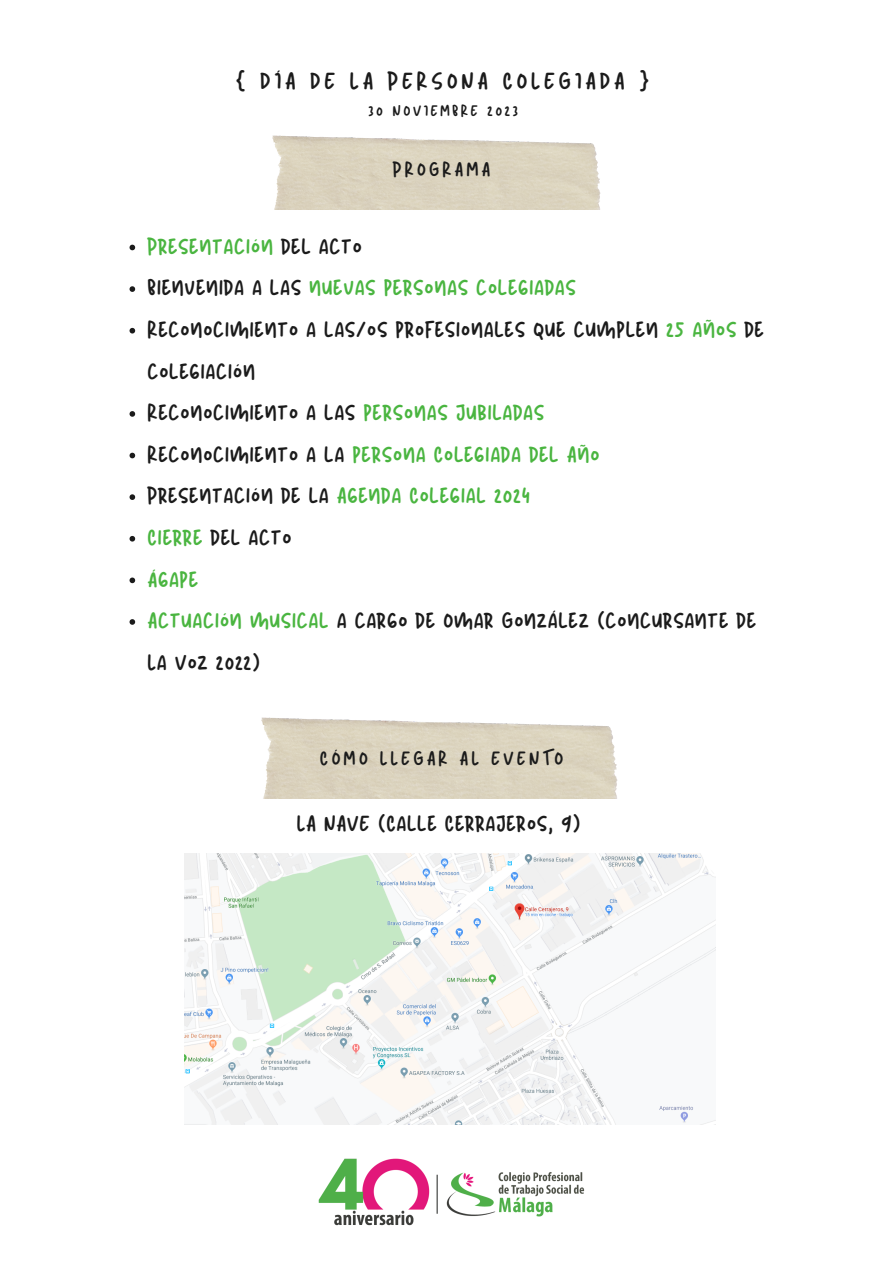
<style>
.page{position:relative;width:893px;height:1264px;background:#fff}
.page>*{position:absolute;margin:0;border:0;box-sizing:border-box;transform-origin:0 0}
.t1{font:22.65px "New Sun Yandi Designs";letter-spacing:.21em;color:#1b1b1b}
.t2{font:21.15px/41.5px "New Sun Yandi Designs";letter-spacing:.08em;color:#1b1b1b}
.t3{font:21.15px "New Sun Yandi Designs";letter-spacing:.08em;color:#4ab540}
.t4{font:18.75px "New Sun Yandi Designs";letter-spacing:.21em;color:#1b1b1b}
.t5{font:14.85px "New Sun Yandi Designs";letter-spacing:.21em;color:#1b1b1b}
.s1{color:#1b1b1b}
.s2{color:#4ab540}
</style>
<div class="page">
<img style="left:273px;top:135px;width:328px;height:75px">
<svg style="left:129px;top:245px;width:6px;height:5px"></svg>
<svg style="left:129px;top:286px;width:6px;height:6px"></svg>
<svg style="left:129px;top:328px;width:6px;height:5px"></svg>
<svg style="left:129px;top:411px;width:6px;height:6px"></svg>
<svg style="left:129px;top:453px;width:6px;height:5px"></svg>
<svg style="left:129px;top:494px;width:6px;height:6px"></svg>
<svg style="left:129px;top:536px;width:6px;height:5px"></svg>
<svg style="left:129px;top:577px;width:6px;height:6px"></svg>
<svg style="left:129px;top:619px;width:6px;height:5px"></svg>
<img style="left:262px;top:717px;width:356px;height:81px">
<img style="left:185px;top:853px;width:530px;height:271px">
<img style="left:318px;top:1158px;width:267px;height:68px">
<p class="t1" style="left:236px;top:70px;width:414px">{ DÍA DE LA PERSONA COLEGIADA }</p>
<p class="t5" style="left:369px;top:103px;width:150px">30 NOVIEMBRE 2023</p>
<p class="t4" style="left:393px;top:161px;width:98px">PROGRAMA</p>
<p class="t3" style="left:148px;top:236px;width:215px">PRESENTACIÓN <span class="s1">DEL ACTO</span></p>
<p class="t3" style="left:148px;top:277px;width:429px"><span class="s1">BIENVENIDA A LAS</span> NUEVAS PERSONAS COLEGIADAS</p>
<p class="t2" style="left:148px;top:310px;width:617px">RECONOCIMIENTO A LAS/OS PROFESIONALES QUE CUMPLEN <span class="s2">25 AÑOS</span> DE<br>COLEGIACIÓN</p>
<p class="t2" style="left:148px;top:393px;width:397px">RECONOCIMIENTO A LAS <span class="s2">PERSONAS JUBILADAS</span></p>
<p class="t3" style="left:148px;top:444px;width:452px"><span class="s1">RECONOCIMIENTO A LA</span> PERSONA COLEGIADA DEL AÑO</p>
<p class="t3" style="left:148px;top:485px;width:383px"><span class="s1">PRESENTACIÓN DE LA</span> AGENDA COLEGIAL 2024</p>
<p class="t2" style="left:148px;top:518px;width:145px"><span class="s2">CIERRE</span> DEL ACTO</p>
<p class="t3" style="left:148px;top:569px;width:51px">ÁGAPE</p>
<p class="t2" style="left:148px;top:601px;width:609px"><span class="s2">ACTUACIÓN MUSICAL</span> A CARGO DE OMAR GONZÁLEZ (CONCURSANTE DE<br>LA VOZ 2022)</p>
<p class="t4" style="left:320px;top:749px;width:244px">CÓMO LLEGAR AL EVENTO</p>
<p class="t2" style="left:297px;top:804px;width:284px">LA NAVE (CALLE CERRAJEROS, 9)</p>
</div>
